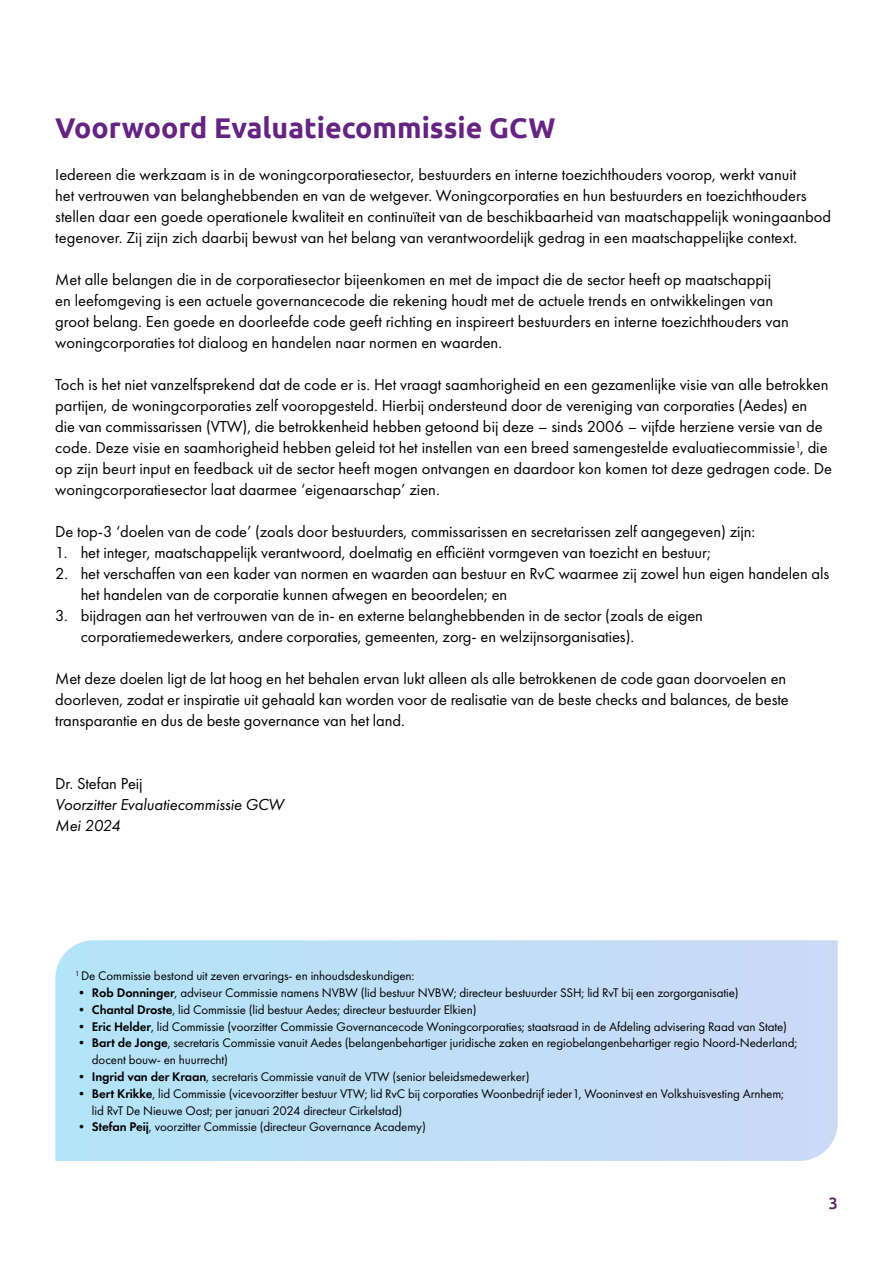
<style>
.page{position:relative;width:893px;height:1263px;background:#fff}
.page>*{position:absolute;margin:0;border:0;box-sizing:border-box;transform-origin:0 0}
.t1{font:700 28.5px "Ubuntu";color:#662482}
.t2{font:16.5px/21px "Futura PT";color:#000}
.t3{font:italic 16.5px/21px "Futura PT";letter-spacing:-.005em;color:#000}
.t4{font:500 16.5px "Ubuntu";color:#592b61}
.t5{font:13.05px/16.8px "Futura PT";letter-spacing:-.01em;color:#000}
.s1{font-weight:600}
</style>
<div class="page">
<svg style="left:55px;top:940px;width:783px;height:221px;background:#bfdef6"></svg>
<h1 class="t1" style="left:55px;top:111px;width:502px">Voorwoord Evaluatiecommissie GCW</h1>
<p class="t2" style="left:55px;top:164px;width:777px">Iedereen die werkzaam is in de woningcorporatiesector, bestuurders en interne toezichthouders voorop, werkt vanuit<br>het vertrouwen van belanghebbenden en van de wetgever. Woningcorporaties en hun bestuurders en toezichthouders stellen daar een goede operationele kwaliteit en continuïteit van de beschikbaarheid van maatschappelijk woningaanbod tegenover. Zij zijn zich daarbij bewust van het belang van verantwoordelijk gedrag in een maatschappelijke context.</p>
<p class="t2" style="left:55px;top:269px;width:735px">Met alle belangen die in de corporatiesector bijeenkomen en met de impact die de sector heeft op maatschappij en leefomgeving is een actuele governancecode die rekening houdt met de actuele trends en ontwikkelingen van groot belang. Een goede en doorleefde code geeft richting en inspireert bestuurders en interne toezichthouders van woningcorporaties tot dialoog en handelen naar normen en waarden.</p>
<p class="t2" style="left:55px;top:374px;width:778px">Toch is het niet vanzelfsprekend dat de code er is. Het vraagt saamhorigheid en een gezamenlijke visie van alle betrokken partijen, de woningcorporaties zelf vooropgesteld. Hierbij ondersteund door de vereniging van corporaties (Aedes) en<br>die van commissarissen (VTW), die betrokkenheid hebben getoond bij deze – sinds 2006 – vijfde herziene versie van de code. Deze visie en saamhorigheid hebben geleid tot het instellen van een breed samengestelde evaluatiecommissie<sup>1</sup>, die op zijn beurt input en feedback uit de sector heeft mogen ontvangen en daardoor kon komen tot deze gedragen code. De woningcorporatiesector laat daarmee ‘eigenaarschap’ zien.</p>
<p class="t2" style="left:55px;top:521px;width:701px">De top-3 ‘doelen van de code’ (zoals door bestuurders, commissarissen en secretarissen zelf aangegeven) zijn:</p>
<p class="t2" style="left:55px;top:542px;width:657px">1. het integer, maatschappelijk verantwoord, doelmatig en efficiënt vormgeven van toezicht en bestuur;</p>
<p class="t2" style="left:81px;top:563px;width:750px;text-indent:-26px">2. het verschaffen van een kader van normen en waarden aan bestuur en RvC waarmee zij zowel hun eigen handelen als het handelen van de corporatie kunnen afwegen en beoordelen; en</p>
<p class="t2" style="left:81px;top:605px;width:624px;text-indent:-26px">3. bijdragen aan het vertrouwen van de in- en externe belanghebbenden in de sector (zoals de eigen corporatiemedewerkers, andere corporaties, gemeenten, zorg- en welzijnsorganisaties).</p>
<p class="t2" style="left:55px;top:668px;width:735px">Met deze doelen ligt de lat hoog en het behalen ervan lukt alleen als alle betrokkenen de code gaan doorvoelen en doorleven, zodat er inspiratie uit gehaald kan worden voor de realisatie van de beste checks and balances, de beste transparantie en dus de beste governance van het land.</p>
<p class="t2" style="left:55px;top:773px;width:89px">Dr. Stefan Peij</p>
<p class="t3" style="left:55px;top:794px;width:230px">Voorzitter Evaluatiecommissie GCW<br>Mei 2024</p>
<p class="t5" style="left:75px;top:967px;width:341px"><sup>1</sup> De Commissie bestond uit zeven ervarings- en inhoudsdeskundigen:</p>
<p class="t5" style="left:75px;top:984px;width:665px"><span class="s1">• Rob Donninger</span>, adviseur Commissie namens NVBW (lid bestuur NVBW; directeur bestuurder SSH; lid RvT bij een zorgorganisatie)</p>
<p class="t5" style="left:75px;top:1001px;width:403px"><span class="s1">• Chantal Droste</span>, lid Commissie (lid bestuur Aedes; directeur bestuurder Elkien)</p>
<p class="t5" style="left:75px;top:1018px;width:713px"><span class="s1">• Eric Helder</span>, lid Commissie (voorzitter Commissie Governancecode Woningcorporaties; staatsraad in de Afdeling advisering Raad van State)</p>
<p class="t5" style="left:92px;top:1034px;width:707px;text-indent:-17px">• <span class="s1">Bart de Jonge</span>, secretaris Commissie vanuit Aedes (belangenbehartiger juridische zaken en regiobelangenbehartiger regio Noord-Nederland; docent bouw- en huurrecht)</p>
<p class="t5" style="left:75px;top:1068px;width:456px"><span class="s1">• Ingrid van der Kraan</span>, secretaris Commissie vanuit de VTW (senior beleidsmedewerker)</p>
<p class="t5" style="left:92px;top:1085px;width:694px;text-indent:-17px">• <span class="s1">Bert Krikke</span>, lid Commissie (vicevoorzitter bestuur VTW; lid RvC bij corporaties Woonbedrijf ieder1, Wooninvest en Volkshuisvesting Arnhem; lid RvT De Nieuwe Oost; per januari 2024 directeur Cirkelstad)</p>
<p class="t5" style="left:75px;top:1118px;width:352px"><span class="s1">• Stefan Peij</span>, voorzitter Commissie (directeur Governance Academy)</p>
<p class="t4" style="left:828px;top:1193px;width:11px">3</p>
</div>
